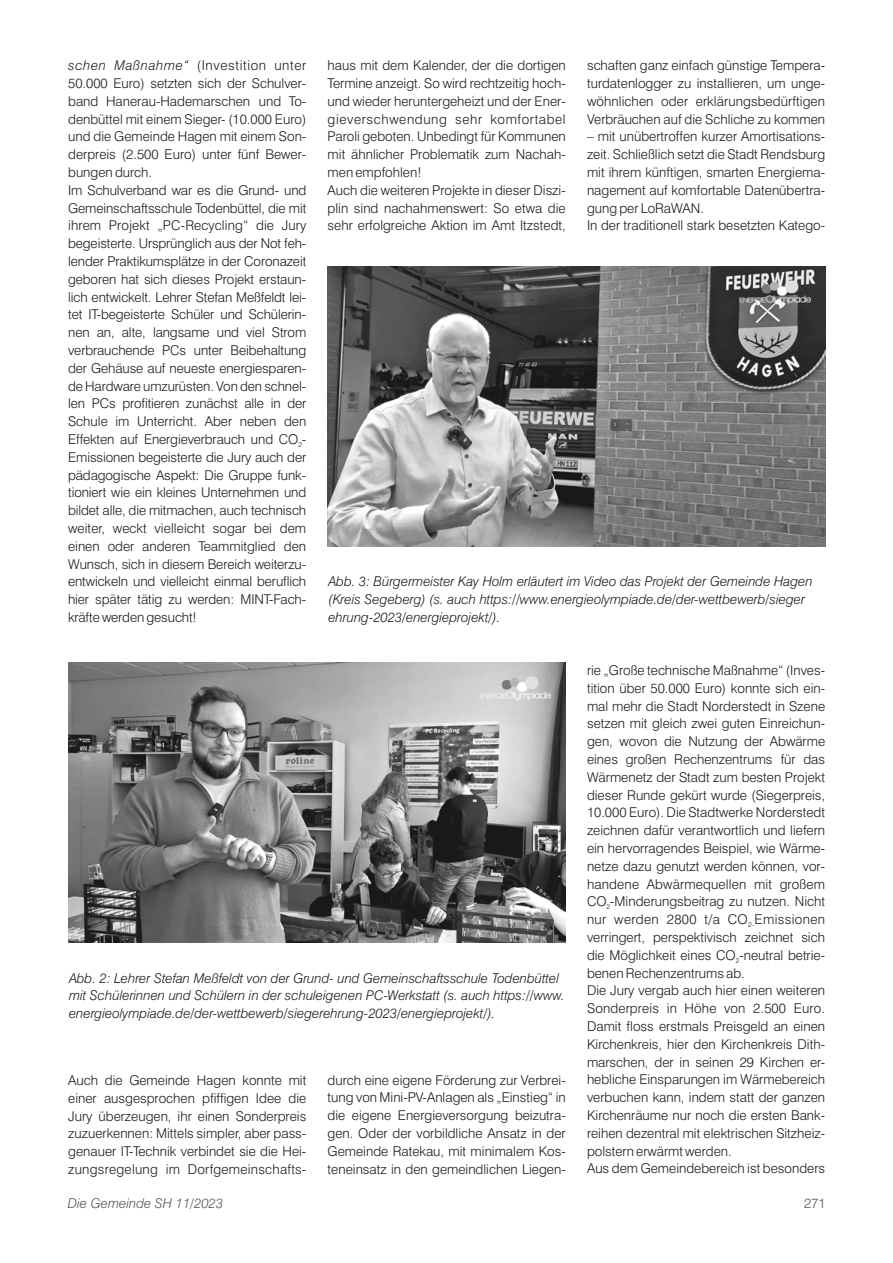
<style>
.page{position:relative;width:893px;height:1263px;background:#fff}
.page>*{position:absolute;margin:0;border:0;box-sizing:border-box;transform-origin:0 0}
.t1{font:300 13.5px/17.9px "Swiss 721 BT";color:#1a1a1a}
.t2{font:italic 300 13.5px/17.9px "Swiss 721 BT";color:#1a1a1a}
.t3{font:300 13.5px "Swiss 721 BT";letter-spacing:.025em;color:#1a1a1a}
.t4{font:italic 300 13.5px "Swiss 721 BT";color:#565656}
.t5{font:300 13.5px "Swiss 721 BT";color:#565656}
.t6{font:300 6.75px "Swiss 721 BT";color:#1a1a1a}
.s1{font-style:italic}
</style>
<div class="page">
<img style="left:69px;top:662px;width:497px;height:280px">
<img style="left:328px;top:267px;width:497px;height:279px">
<p class="t1" style="left:68px;top:58px;width:240px"><span class="s1">schen Maßnahme“</span> (Investition unter 50.000 Euro) setzten sich der Schulver&shy;band Hanerau-Hademarschen und To&shy;denbüttel mit einem Sieger- (10.000 Euro) und die Gemeinde Hagen mit einem Son&shy;derpreis (2.500 Euro) unter fünf Bewer&shy;bungen durch.<br>Im Schulverband war es die Grund- und Gemeinschaftsschule Todenbüttel, die mit ihrem Projekt „PC-Recycling“ die Jury begeisterte. Ursprünglich aus der Not feh&shy;lender Praktikumsplätze in der Coronazeit geboren hat sich dieses Projekt erstaun&shy;lich entwickelt. Lehrer Stefan Meßfeldt lei&shy;tet IT-begeisterte Schüler und Schülerin&shy;nen an, alte, langsame und viel Strom verbrauchende PCs unter Beibehaltung der Gehäuse auf neueste energiesparen&shy;de Hardware umzurüsten. Von den schnel&shy;len PCs profitieren zunächst alle in der Schule im Unterricht. Aber neben den Effekten auf Energieverbrauch und CO -<sub>2<br></sub>Emissionen begeisterte die Jury auch der pädagogische Aspekt: Die Gruppe funk&shy;tioniert wie ein kleines Unternehmen und bildet alle, die mitmachen, auch technisch weiter, weckt vielleicht sogar bei dem einen oder anderen Teammitglied den Wunsch, sich in diesem Bereich weiterzu&shy;entwickeln und vielleicht einmal beruflich hier später tätig zu werden: MINT-Fach&shy;kräfte werden gesucht!</p>
<p class="t1" style="left:328px;top:58px;width:240px">haus mit dem Kalender, der die dortigen Termine anzeigt. So wird rechtzeitig hoch&shy;und wieder heruntergeheizt und der Ener&shy;gieverschwendung sehr komfortabel Paroli geboten. Unbedingt für Kommunen mit ähnlicher Problematik zum Nachah&shy;men empfohlen!<br>Auch die weiteren Projekte in dieser Diszi&shy;plin sind nachahmenswert: So etwa die sehr erfolgreiche Aktion im Amt Itzstedt,</p>
<p class="t1" style="left:587px;top:58px;width:240px;text-align:justify">schaften ganz einfach günstige Tempera&shy;turdatenlogger zu installieren, um unge&shy;wöhnlichen oder erklärungsbedürftigen Verbräuchen auf die Schliche zu kommen</p>
<p class="t1" style="left:587px;top:129px;width:240px">– mit unübertroffen kurzer Amortisations&shy;zeit. Schließlich setzt die Stadt Rendsburg mit ihrem künftigen, smarten Energiema&shy;nagement auf komfortable Datenübertra&shy;gung per LoRaWAN.<br>In der traditionell stark besetzten Katego-</p>
<p class="t2" style="left:328px;top:574px;width:486px">Abb. 3: Bürgermeister Kay Holm erläutert im Video das Projekt der Gemeinde Hagen (Kreis Segeberg) (s. auch https://www.energieolympiade.de/der-wettbewerb/sieger ehrung-2023/energieprojekt/).</p>
<p class="t2" style="left:69px;top:970px;width:497px">Abb. 2: Lehrer Stefan Meßfeldt von der Grund- und Gemeinschaftsschule Todenbüttel mit Schülerinnen und Schülern in der schuleigenen PC-Werkstatt (s. auch https://www. energieolympiade.de/der-wettbewerb/siegerehrung-2023/energieprojekt/).</p>
<p class="t1" style="left:68px;top:1072px;width:240px;text-align:justify">Auch die Gemeinde Hagen konnte mit einer ausgesprochen pfiffigen Idee die Jury überzeugen, ihr einen Sonderpreis zuzuerkennen: Mittels simpler, aber pass&shy;genauer IT-Technik verbindet sie die Hei&shy;zungsregelung im Dorfgemeinschafts-</p>
<p class="t1" style="left:328px;top:1072px;width:240px;text-align:justify">durch eine eigene Förderung zur Verbrei&shy;tung von Mini-PV-Anlagen als „Einstieg“ in die eigene Energieversorgung beizutra&shy;gen. Oder der vorbildliche Ansatz in der Gemeinde Ratekau, mit minimalem Kos&shy;teneinsatz in den gemeindlichen Liegen-</p>
<p class="t1" style="left:587px;top:662px;width:240px;text-align:justify">rie „Große technische Maßnahme“ (Inves&shy;tition über 50.000 Euro) konnte sich ein&shy;mal mehr die Stadt Norderstedt in Szene setzen mit gleich zwei guten Einreichun&shy;gen, wovon die Nutzung der Abwärme eines großen Rechenzentrums für das Wärmenetz der Stadt zum besten Projekt dieser Runde gekürt wurde (Siegerpreis, 10.000 Euro). Die Stadtwerke Norderstedt zeichnen dafür verantwortlich und liefern ein hervorragendes Beispiel, wie Wärme&shy;netze dazu genutzt werden können, vor&shy;handene Abwärmequellen mit großem CO -Minderungsbeitrag zu nutzen. Nicht</p>
<p class="t6" style="left:607px;top:904px;width:5px">2</p>
<p class="t3" style="left:587px;top:914px;width:240px">nur werden 2800 t/a CO Emissionen</p>
<p class="t6" style="left:748px;top:922px;width:8px">2-</p>
<p class="t1" style="left:587px;top:929px;width:240px">verringert, perspektivisch zeichnet sich die Möglichkeit eines CO -neutral betrie-</p>
<p class="t6" style="left:736px;top:957px;width:5px">2</p>
<p class="t1" style="left:587px;top:965px;width:240px">benen Rechenzentrums ab.<br>Die Jury vergab auch hier einen weiteren Sonderpreis in Höhe von 2.500 Euro.<br>Damit floss erstmals Preisgeld an einen Kirchenkreis, hier den Kirchenkreis Dith&shy;marschen, der in seinen 29 Kirchen er&shy;hebliche Einsparungen im Wärmebereich verbuchen kann, indem statt der ganzen Kirchenräume nur noch die ersten Bank&shy;reihen dezentral mit elektrischen Sitzheiz&shy;polstern erwärmt werden.<br>Aus dem Gemeindebereich ist besonders</p>
<p class="t4" style="left:68px;top:1197px;width:157px">Die Gemeinde SH 11/2023</p>
<p class="t5" style="left:804px;top:1197px;width:23px">271</p>
</div>
